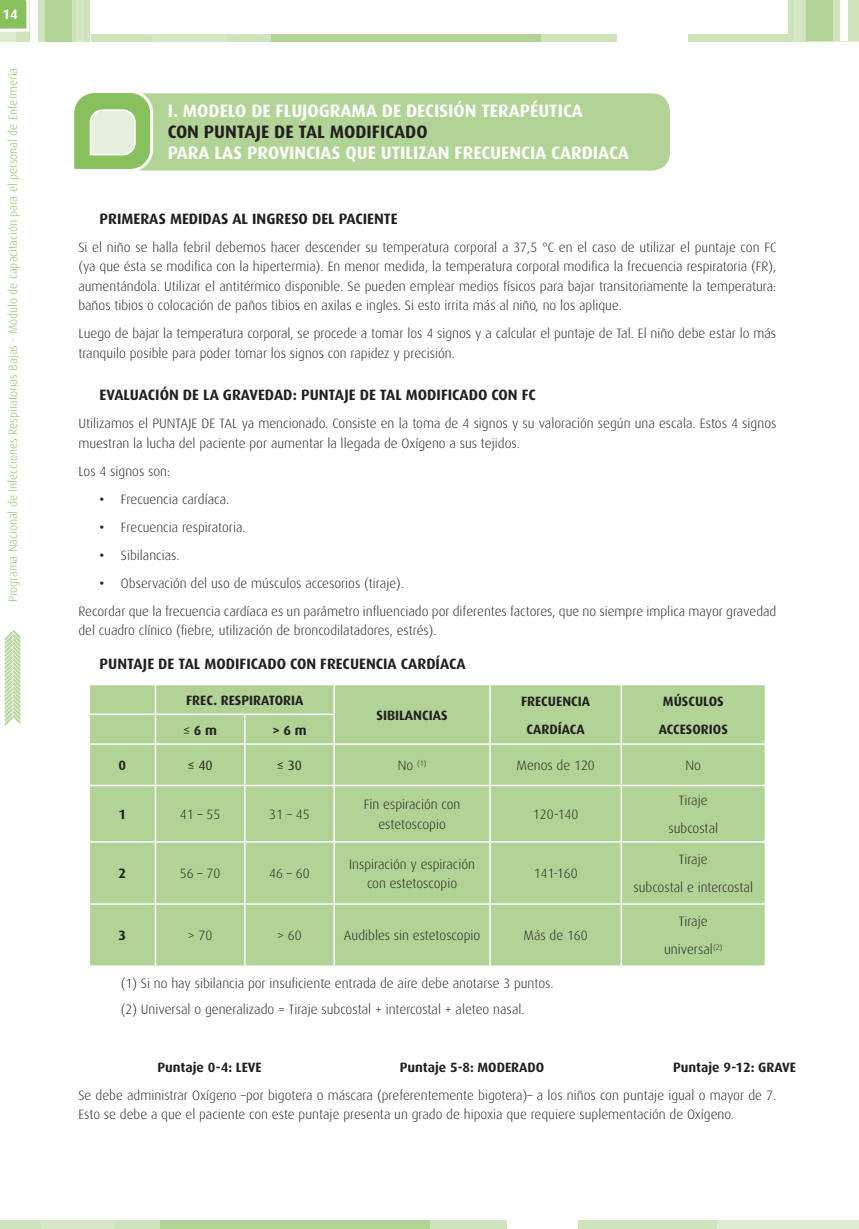
<style>
.page{position:relative;width:859px;height:1229px;background:#fff}
.page>*{position:absolute;margin:0;border:0;box-sizing:border-box;transform-origin:0 0}
.t1{font:700 18px "Dax";color:#fff}
.t2{font:700 18px "Dax";color:#231f20}
.t3{font:700 15px "Dax";color:#231f20}
.t4{font:300 13.5px/19.5px "Dax";color:#231f20}
.t5{font:700 13.5px/28px "Dax";color:#231f20;text-align:center}
.t6{font:13.5px "Dax";color:#231f20}
.t7{font:700 13.5px "Dax";color:#fff}
.t8{font:300 12px "Dax";color:#89c05e}
.t9{font:300 7.8px "Dax";color:#231f20}
.s1{font-weight:500}
.s2{font-weight:400}
.s3{font-size:13.5px}
</style>
<div class="page">
<div style="left:91px;top:34px;width:767px;height:7px;background:#cfe4bd"></div>
<div style="left:271px;top:34px;width:269px;height:7px;background:#b2d396"></div>
<div style="left:617px;top:34px;width:71px;height:7px;background:#fff"></div>
<svg style="left:827px;top:40px;width:21px;height:1px"></svg>
<div style="left:152px;top:34px;width:74px;height:7px;background:#d6e7c8"></div>
<div style="left:0;top:0;width:89px;height:41px;background:#cfe4bd"></div>
<div style="left:45px;top:0;width:26px;height:41px;background:#b2d396"></div>
<div style="left:30px;top:0;width:7px;height:41px;background:#fff"></div>
<div style="left:1px;top:0;width:15px;height:41px;background:#ddebd1"></div>
<div style="left:76px;top:0;width:7px;height:41px;background:#d6e7c8"></div>
<div style="left:787px;top:0;width:71px;height:40px;background:#cfe4bd"></div>
<div style="left:805px;top:0;width:27px;height:40px;background:#b2d396"></div>
<div style="left:839px;top:0;width:7px;height:40px;background:#fff"></div>
<div style="left:793px;top:0;width:7px;height:40px;background:#d6e7c8"></div>
<div style="left:0;top:1220px;width:858px;height:8px;background:#cfe4bd"></div>
<div style="left:160px;top:1220px;width:269px;height:8px;background:#b2d396"></div>
<div style="left:506px;top:1220px;width:71px;height:8px;background:#fff"></div>
<div style="left:717px;top:1220px;width:141px;height:8px;background:#ddebd1"></div>
<div style="left:42px;top:1220px;width:73px;height:8px;background:#d6e7c8"></div>
<svg style="left:5px;top:630px;width:15px;height:96px"></svg>
<div style="left:124px;top:93px;width:545px;height:77px;background:#b2d396;border-radius:18px"></div>
<div style="left:90px;top:744px;width:674px;height:221px;background:#b2d396"></div>
<div style="left:89px;top:684px;width:676px;height:59px;background:#b2d396"></div>
<hr style="left:333px;top:715px;width:2px;height:28px;background:#fff">
<hr style="left:155px;top:744px;width:1px;height:40px;background:#fff">
<hr style="left:244px;top:744px;width:1px;height:40px;background:#fff">
<hr style="left:333px;top:744px;width:2px;height:40px;background:#fff">
<hr style="left:489px;top:744px;width:1px;height:40px;background:#fff">
<hr style="left:620px;top:744px;width:1px;height:40px;background:#fff">
<hr style="left:89px;top:784px;width:66px;height:2px;background:#fff">
<hr style="left:155px;top:784px;width:90px;height:2px;background:#fff">
<hr style="left:245px;top:784px;width:89px;height:2px;background:#fff">
<hr style="left:334px;top:784px;width:156px;height:2px;background:#fff">
<hr style="left:490px;top:784px;width:131px;height:2px;background:#fff">
<hr style="left:621px;top:784px;width:144px;height:2px;background:#fff">
<hr style="left:155px;top:786px;width:1px;height:54px;background:#fff">
<hr style="left:244px;top:786px;width:1px;height:54px;background:#fff">
<hr style="left:333px;top:786px;width:2px;height:54px;background:#fff">
<hr style="left:489px;top:786px;width:1px;height:54px;background:#fff">
<hr style="left:620px;top:786px;width:1px;height:54px;background:#fff">
<hr style="left:89px;top:840px;width:66px;height:2px;background:#fff">
<hr style="left:155px;top:840px;width:90px;height:2px;background:#fff">
<hr style="left:155px;top:842px;width:1px;height:61px;background:#fff">
<hr style="left:245px;top:840px;width:89px;height:2px;background:#fff">
<hr style="left:244px;top:842px;width:1px;height:61px;background:#fff">
<hr style="left:334px;top:840px;width:156px;height:2px;background:#fff">
<hr style="left:333px;top:842px;width:2px;height:61px;background:#fff">
<hr style="left:490px;top:840px;width:131px;height:2px;background:#fff">
<hr style="left:489px;top:842px;width:1px;height:61px;background:#fff">
<hr style="left:621px;top:840px;width:144px;height:2px;background:#fff">
<hr style="left:620px;top:842px;width:1px;height:61px;background:#fff">
<hr style="left:89px;top:903px;width:66px;height:1px;background:#fff">
<hr style="left:155px;top:903px;width:90px;height:1px;background:#fff">
<hr style="left:155px;top:904px;width:1px;height:61px;background:#fff">
<hr style="left:245px;top:903px;width:89px;height:1px;background:#fff">
<hr style="left:244px;top:904px;width:1px;height:61px;background:#fff">
<hr style="left:334px;top:903px;width:156px;height:1px;background:#fff">
<hr style="left:333px;top:904px;width:2px;height:61px;background:#fff">
<hr style="left:490px;top:903px;width:131px;height:1px;background:#fff">
<hr style="left:489px;top:904px;width:1px;height:61px;background:#fff">
<hr style="left:621px;top:903px;width:144px;height:1px;background:#fff">
<hr style="left:620px;top:904px;width:1px;height:61px;background:#fff">
<svg style="left:74px;top:93px;width:81px;height:78px;background:#b3d597"></svg>
<svg style="left:0;top:0;width:30px;height:33px"></svg>
<p class="t7" style="left:2px;top:7px;width:17px">14</p>
<p class="t8" style="left:6px;top:602px;width:535px;rotate:-90deg">Programa Nacional de Infecciones Respiratorias Bajas - Módulo de capacitación para el personal de Enfermería</p>
<h1 class="t1" style="left:168px;top:100px;width:290px">I. MODELO DE FLUJOGRAMA DE DECISIÓN</h1>
<h1 class="t1" style="left:481px;top:100px;width:103px">TERAPÉUTICA</h1>
<h1 class="t2" style="left:168px;top:121px;width:261px">CON PUNTAJE DE TAL MODI FICADO</h1>
<h1 class="t1" style="left:168px;top:142px;width:130px">PARA LAS PROVINCI</h1>
<h1 class="t1" style="left:320px;top:142px;width:310px">AS QUE UTILIZAN FRECUENCIA CARDIACA</h1>
<p class="t3" style="left:100px;top:210px;width:32px">PRIMERAS</p>
<p class="t3" style="left:170px;top:210px;width:106px">MEDIDAS AL INGRESO</p>
<p class="t3" style="left:312px;top:210px;width:80px">DEL PACIENTE</p>
<p class="t4" style="left:78px;top:237px;width:699px;text-align:justify">Si el niño se halla febril debemos hacer descender su temperatura corporal a 37,5 °C en el caso de utilizar el puntaje con FC (ya que ésta se modifica con la hipertermia). En menor medida, la temperatura corporal modifica la frecuencia respiratoria (FR), aumentándola. Utilizar el antitérmico disponible. Se pueden emplear medios físicos para bajar transitoriamente la temperatura: baños tibios o colocación de paños tibios en axilas e ingles. Si esto irrita más al niño, no los aplique.</p>
<p class="t4" style="left:78px;top:324px;width:699px">Luego de bajar la temperatura corporal, se procede a tomar los 4 signos y a calcular el puntaje de Tal. El niño debe estar lo más tranquilo posible para poder tomar los signos con rapidez y precisión.</p>
<p class="t3" style="left:100px;top:386px;width:17px">EVALUA</p>
<p class="t3" style="left:148px;top:386px;width:85px">CIÓN DE LA GRAVE</p>
<p class="t3" style="left:265px;top:386px;width:72px">DAD: PUNTAJE</p>
<p class="t3" style="left:359px;top:386px;width:176px">DE TAL MODIFICADO CON FC</p>
<p class="t4" style="left:78px;top:414px;width:699px">Utilizamos el PU NTAJE DE TAL ya mencionado. Consiste en la toma de 4 signos y su valoración según una escala. Estos 4 signos muestran la lucha del paciente por aumentar la llegada de Oxígeno a sus tejidos.</p>
<p class="t4" style="left:78px;top:461px;width:93px">Los 4 signos son:</p>
<p class="t4" style="left:100px;top:489px;width:131px"><span class="s1">•</span> Frecuencia cardíaca.</p>
<p class="t4" style="left:100px;top:517px;width:147px"><span class="s1">•</span> Frecuencia respiratoria.</p>
<p class="t4" style="left:100px;top:545px;width:81px"><span class="s1">•</span> Sibilancias.</p>
<p class="t4" style="left:78px;top:569px;width:699px;line-height:28px;text-indent:21px"><span class="s1">•</span> Observación del uso de músculos accesorios (tiraje).<br>Recordar que la frecuencia cardíaca es un parámetro influenciado por diferentes factores, que no siempre implica mayor gravedad</p>
<p class="t4" style="left:78px;top:621px;width:360px">del cuadro clínico (fiebre, utilización de broncodilatadores, estrés).</p>
<p class="t3" style="left:100px;top:655px;width:367px">PUNTAJE DE TAL MODI FICADO CON FRECUENCIA CARDÍACA</p>
<p class="t5" style="left:186px;top:686px;width:119px">FREC. RESPIRATORIA</p>
<p class="t5" style="left:376px;top:700px;width:73px">SIBILANCIAS</p>
<p class="t5" style="left:521px;top:686px;width:70px">FRECUENCIA<br>CARDÍACA</p>
<p class="t5" style="left:662px;top:686px;width:62px">MÚSCULOS</p>
<p class="t5" style="left:183px;top:715px;width:35px"><span class="s2">≤</span> 6 M</p>
<p class="t5" style="left:272px;top:715px;width:36px">&gt; 6 M</p>
<p class="t5" style="left:658px;top:714px;width:71px">ACCESORIOS</p>
<p class="t5" style="left:118px;top:751px;width:9px">0</p>
<p class="t6" style="left:187px;top:757px;width:27px">≤ 40</p>
<p class="t6" style="left:277px;top:757px;width:27px">≤ 30</p>
<p class="t9" style="left:397px;top:758px;width:30px"><span class="s3">No</span> (1)</p>
<p class="t4" style="left:516px;top:755px;width:80px">Menos de 120</p>
<p class="t4" style="left:685px;top:755px;width:17px">No</p>
<p class="t5" style="left:118px;top:800px;width:9px">1</p>
<p class="t4" style="left:180px;top:804px;width:42px">41 – 55</p>
<p class="t4" style="left:269px;top:804px;width:42px">31 – 45</p>
<p class="t4" style="left:363px;top:794px;width:98px;text-align:center">Fin espiración con estetoscopio</p>
<p class="t4" style="left:532px;top:804px;width:47px">120-140</p>
<p class="t4" style="left:668px;top:786px;width:51px;line-height:28px;text-align:center">Tiraje subcostal</p>
<p class="t5" style="left:118px;top:859px;width:9px">2</p>
<p class="t4" style="left:180px;top:863px;width:42px">56 – 70</p>
<p class="t4" style="left:269px;top:863px;width:42px">46 – 60</p>
<p class="t4" style="left:349px;top:854px;width:128px;text-align:center">Inspiración y espiración con estetoscopio</p>
<p class="t4" style="left:533px;top:863px;width:45px">141-160</p>
<p class="t5" style="left:118px;top:921px;width:9px">3</p>
<p class="t4" style="left:188px;top:925px;width:26px">&gt; 70</p>
<p class="t4" style="left:277px;top:925px;width:26px">&gt; 60</p>
<p class="t4" style="left:344px;top:925px;width:138px">Audibles sin estetoscopio</p>
<p class="t4" style="left:523px;top:925px;width:66px">Más de 160</p>
<p class="t4" style="left:121px;top:969px;width:434px;line-height:26.5px">(1) Si no hay sibilancia por insuficiente entrada de aire debe anotarse 3 puntos. (2) U niversal o generalizado = Tiraje subcostal + intercostal + aleteo nasal.</p>
<p class="t4" style="left:633px;top:845px;width:121px;line-height:28px;text-align:center">Tiraje<br>subcostal e intercostal</p>
<p class="t4" style="left:664px;top:907px;width:60px;line-height:28px;text-align:center">Tiraje universal<sup>(2)</sup></p>
<p class="t5" style="left:157px;top:1052px;width:106px">PUNTAJE 0-4: LEVE</p>
<p class="t5" style="left:399px;top:1052px;width:146px">PUNTAJE 5-8: MODERADO</p>
<p class="t5" style="left:672px;top:1052px;width:124px">PUNTAJE 9-12: GRAVE</p>
<p class="t4" style="left:78px;top:1085px;width:699px">Se debe administrar Oxígeno –por bigotera o máscara (preferentemente bigotera)– a los niños con puntaje igual o mayor de 7.<br>Esto se debe a que el paciente con este puntaje presenta un grado de hipoxia que requiere suplementación de Oxígeno.</p>
</div>
